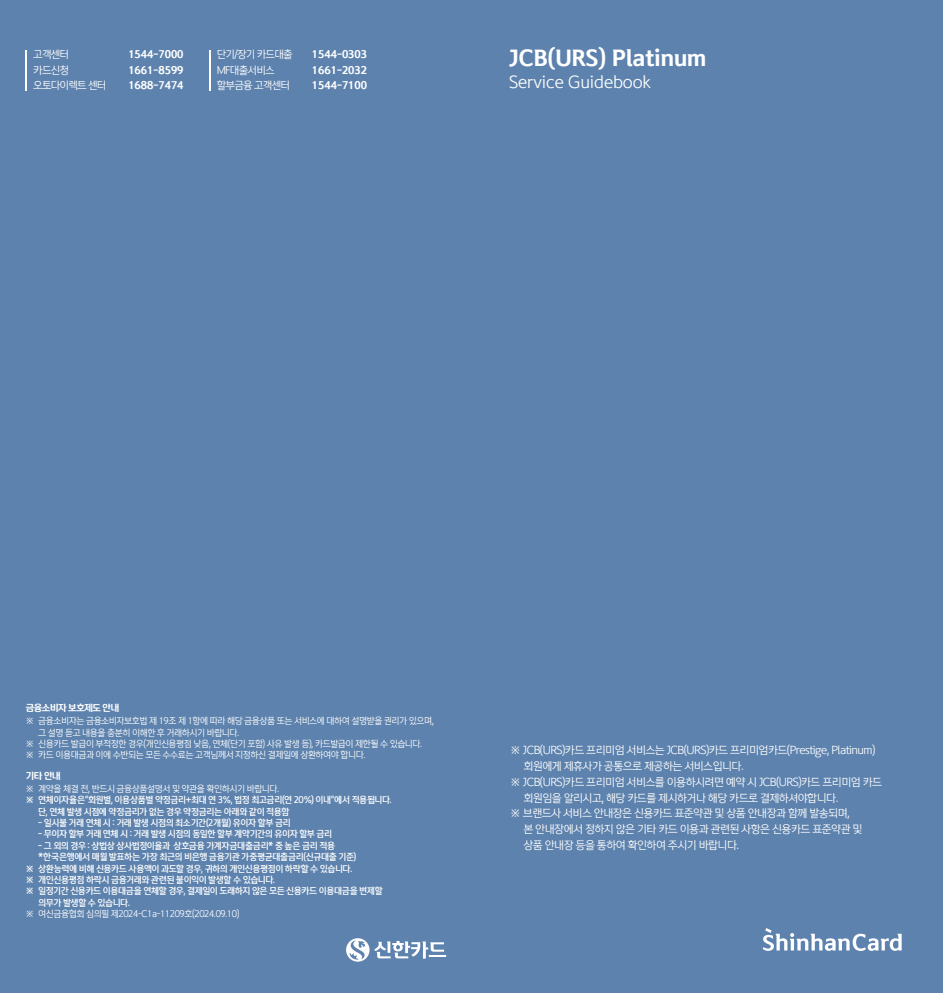
<style>
.page{position:relative;width:943px;height:993px;background:#fff}
.page>*{position:absolute;margin:0;border:0;box-sizing:border-box;transform-origin:0 0}
.t1{font:700 21px "One Shinhan";color:#fff}
.t2{font:300 15.75px "One Shinhan";letter-spacing:-.01em;color:#fff}
.t3{font:300 10.5px "One Shinhan";letter-spacing:-.05em;color:#fff}
.t4{font:700 10.15px/15px "One Shinhan";color:#fff}
.t5{font:300 10.15px/15px "One Shinhan";letter-spacing:-.075em;color:#fff}
.t6{font:500 8.75px/11.4px "One Shinhan";letter-spacing:-.05em;color:#fff}
.t7{font:300 8.75px "One Shinhan";letter-spacing:-.05em;color:#fff}
.t8{font:700 8.75px "One Shinhan";letter-spacing:-.05em;color:#fff}
</style>
<div class="page">
<div style="left:0;top:0;width:943px;height:992px;background:#5d82ad"></div>
<svg style="left:762px;top:928px;width:139px;height:22px"></svg>
<hr style="left:26px;top:50px;width:1px;height:40px;background:#fff">
<hr style="left:209px;top:50px;width:2px;height:40px;background:#fff">
<svg style="left:346px;top:938px;width:100px;height:23px"></svg>
<p class="t5" style="left:33px;top:47px;width:37px;line-height:15.6px">고객센터 카드신청</p>
<p class="t4" style="left:128px;top:47px;width:57px;line-height:15.6px">1544-7000<br>1661-8599</p>
<p class="t5" style="left:33px;top:78px;width:75px">오토다이렉트 센터</p>
<p class="t4" style="left:128px;top:78px;width:57px">1688-7474</p>
<p class="t5" style="left:217px;top:47px;width:77px">단기/장기 카드대출</p>
<p class="t4" style="left:312px;top:47px;width:57px">1544-0303</p>
<p class="t5" style="left:217px;top:63px;width:75px">MF대출서비스 할부금융 고객센터</p>
<p class="t4" style="left:312px;top:63px;width:57px">1661-2032<br>1544-7100</p>
<h1 class="t1" style="left:509px;top:44px;width:199px">JCB(URS) Platinum</h1>
<h2 class="t2" style="left:509px;top:72px;width:143px">Service Guidebook</h2>
<p class="t8" style="left:26px;top:701px;width:95px">금융소비자 보호제도 안내</p>
<p class="t7" style="left:26px;top:715px;width:409px">※ 금융소비자는 금융소비자보호법 제 19조 제 1항에 따라 해당 금융상품 또는 서비스에 대하여 설명받을 권리가 있으며,</p>
<p class="t7" style="left:38px;top:726px;width:203px">그 설명 듣고 내용을 충분히 이해한 후 거래하시기 바랍니다.</p>
<p class="t7" style="left:26px;top:737px;width:398px">※ 신용카드 발급이 부적정한 경우(개인신용평점 낮음, 연체(단기 포함) 사유 발생 등), 카드발급이 제한될 수 있습니다.</p>
<p class="t7" style="left:26px;top:749px;width:341px">※ 카드 이용대금과 이에 수반되는 모든 수수료는 고객님께서 지정하신 결제일에 상환하여야 합니다.</p>
<p class="t8" style="left:26px;top:769px;width:36px">기타 안내</p>
<p class="t7" style="left:26px;top:782px;width:255px">※ 계약을 체결 전, 반드시 금융상품설명서 및 약관을 확인하시기 바랍니다.</p>
<p class="t6" style="left:38px;top:794px;width:355px;text-indent:-12px">※ 연체이자율은“회원별, 이용상품별 약정금리+최대 연 3%, 법정 최고금리(연 20%) 이내”에서 적용됩니다. 단, 연체 발생 시점에 약정금리가 없는 경우 약정금리는 아래와 같이 적용함</p>
<p class="t6" style="left:38px;top:817px;width:254px">- 일시불 거래 연체 시 : 거래 발생 시점의 최소기간(2개월) 유이자 할부 금리</p>
<p class="t6" style="left:38px;top:828px;width:296px">- 무이자 할부 거래 연체 시 : 거래 발생 시점의 동일한 할부 계약기간의 유이자 할부 금리</p>
<p class="t6" style="left:38px;top:839px;width:298px">- 그 외의 경우 : 상법상 상사법정이율과 상호금융 가계자금대출금리* 중 높은 금리 적용</p>
<p class="t6" style="left:38px;top:851px;width:320px">*한국은행에서 매월 발표하는 가장 최근의 비은행 금융기관 가중평균대출금리(신규대출 기준)</p>
<p class="t6" style="left:26px;top:862px;width:328px">※ 상환능력에 비해 신용카드 사용액이 과도할 경우, 귀하의 개인신용평점이 하락할 수 있습니다.</p>
<p class="t6" style="left:26px;top:874px;width:251px">※ 개인신용평점 하락시 금융거래와 관련된 불이익이 발생할 수 있습니다.</p>
<p class="t6" style="left:26px;top:885px;width:358px">※ 일정기간 신용카드 이용대금을 연체할 경우, 결제일이 도래하지 않은 모든 신용카드 이용대금을 변제할</p>
<p class="t6" style="left:38px;top:896px;width:93px">의무가 발생할 수 있습니다.</p>
<p class="t7" style="left:26px;top:907px;width:215px">※ 여신금융협회 심의필 제2024-C1a-11209호(2024.09.10)</p>
<p class="t3" style="left:510px;top:743px;width:366px">※ JCB(URS)카드 프리미엄 서비스는 JCB(URS)카드 프리미엄카드(Prestige, Platinum)</p>
<p class="t3" style="left:523px;top:759px;width:222px">회원에게 제휴사가 공통으로 제공하는 서비스입니다.</p>
<p class="t3" style="left:510px;top:774px;width:373px">※ JCB(URS)카드 프리미엄 서비스를 이용하시려면 예약 시 JCB(URS)카드 프리미엄 카드</p>
<p class="t3" style="left:523px;top:790px;width:316px">회원임을 알리시고, 해당 카드를 제시하거나 해당 카드로 결제하셔야합니다.</p>
<p class="t3" style="left:510px;top:806px;width:341px">※ 브랜드사 서비스 안내장은 신용카드 표준약관 및 상품 안내장과 함께 발송되며,</p>
<p class="t3" style="left:523px;top:822px;width:340px">본 안내장에서 정하지 않은 기타 카드 이용과 관련된 사항은 신용카드 표준약관 및</p>
<p class="t3" style="left:523px;top:837px;width:217px">상품 안내장 등을 통하여 확인하여 주시기 바랍니다.</p>
</div>
